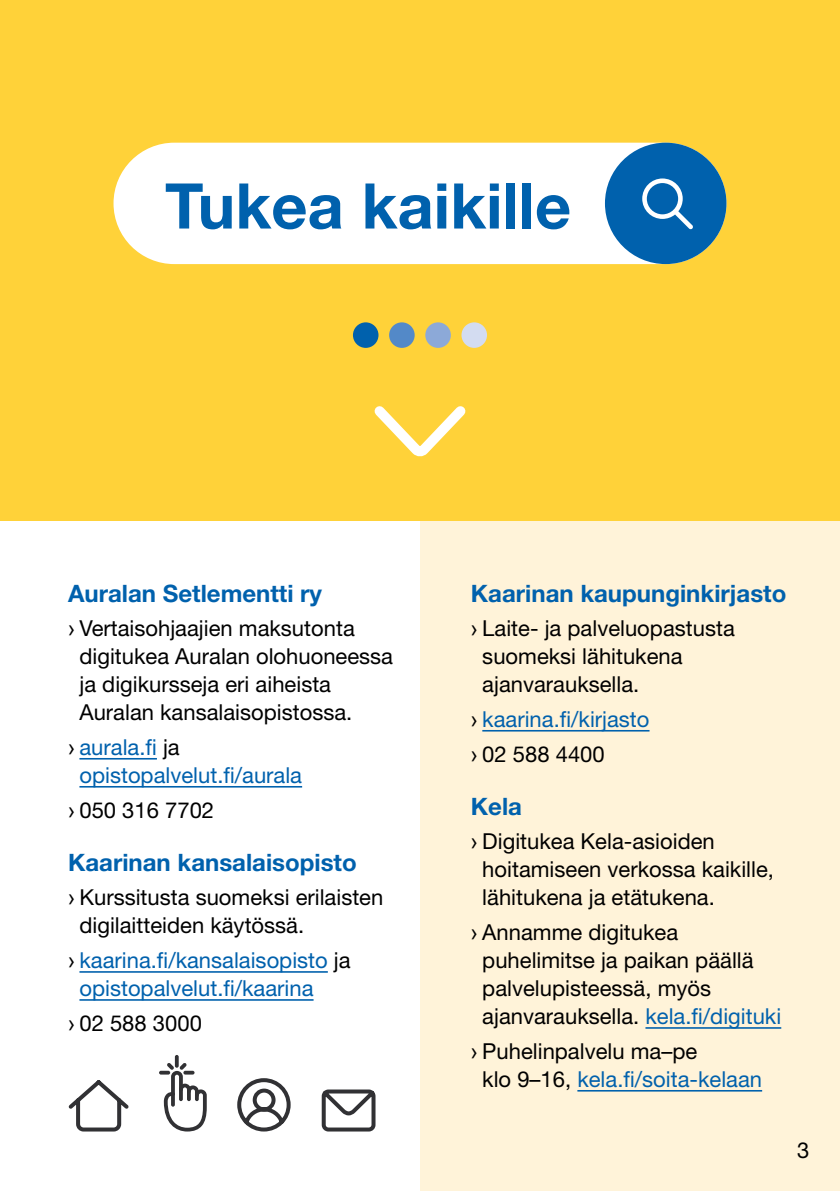
<style>
.page{position:relative;width:840px;height:1191px;background:#fff}
.page>*{position:absolute;margin:0;border:0;box-sizing:border-box;transform-origin:0 0}
.t1{font:700 63px "Helvetica Neue LT Std";color:#0061ad}
.H4_toimipisteet{font:700 24px "Helvetica Neue LT Std";color:#0061ad}
.Luettelo{font:22px/28px "Helvetica Neue LT Std";color:#000}
.Luettelo-2{font:22px/28px "Helvetica Neue LT Std";color:#0061ad}
.s1{font-family:"Arial"}
.s2{font-family:"Arial";color:#000}
.s3{color:#000}
.s4{color:#0061ad}
</style>
<div class="page">
<div style="left:420px;top:521px;width:419px;height:670px;background:#fff3d9"></div>
<div style="left:0;top:0;width:839px;height:521px;background:#ffd239"></div>
<svg style="left:374px;top:406px;width:92px;height:51px"></svg>
<div style="left:353px;top:322px;width:25px;height:26px;background:#0061ad;border-radius:50%"></div>
<div style="left:389px;top:322px;width:25px;height:26px;background:#5389c8;border-radius:50%"></div>
<div style="left:425px;top:322px;width:25px;height:26px;background:#8ca9d8;border-radius:50%"></div>
<div style="left:461px;top:322px;width:25px;height:26px;background:#d3dcf1;border-radius:50%"></div>
<hr style="left:79px;top:758px;width:78px;height:1px;background:#0061ad">
<hr style="left:79px;top:786px;width:223px;height:1px;background:#0061ad">
<hr style="left:79px;top:971px;width:248px;height:1px;background:#0061ad">
<hr style="left:79px;top:999px;width:234px;height:1px;background:#0061ad">
<hr style="left:482px;top:730px;width:167px;height:1px;background:#0061ad">
<hr style="left:645px;top:1027px;width:135px;height:1px;background:#0061ad">
<hr style="left:577px;top:1090px;width:184px;height:1px;background:#0061ad">
<div style="left:113px;top:143px;width:613px;height:121px;background:#fff;border-radius:61px"></div>
<div style="left:604px;top:143px;width:122px;height:121px;background:#0061ad;border-radius:61px"></div>
<svg style="left:642px;top:178px;width:50px;height:51px"></svg>
<svg style="left:68px;top:1080px;width:61px;height:52px"></svg>
<svg style="left:164px;top:1062px;width:43px;height:69px"></svg>
<svg style="left:175px;top:1055px;width:4px;height:12px"></svg>
<svg style="left:183px;top:1070px;width:11px;height:4px"></svg>
<svg style="left:159px;top:1070px;width:11px;height:4px"></svg>
<svg style="left:237px;top:1078px;width:54px;height:54px"></svg>
<svg style="left:321px;top:1089px;width:55px;height:43px"></svg>
<h3 class="t1" style="left:165px;top:167px;width:407px">Tukea kaikille</h3>
<h4 class="H4_toimipisteet" style="left:68px;top:579px;width:255px">Auralan Setlementti ry</h4>
<p class="Luettelo" style="left:79px;top:613px;width:315px;text-indent:-11px"><span class="s1">›</span> Vertaisohjaajien maksutonta digitukea Auralan olohuoneessa ja digikursseja eri aiheista<br>Auralan kansalaisopistossa.</p>
<p class="Luettelo-2" style="left:79px;top:732px;width:224px;text-indent:-11px"><span class="s2">›</span> aurala.fi <span class="s3">ja </span>opistopalvelut.fi/aurala</p>
<p class="Luettelo" style="left:68px;top:795px;width:147px"><span class="s1">›</span> 050 316 7702</p>
<h4 class="H4_toimipisteet" style="left:68px;top:848px;width:290px">Kaarinan kansalaisopisto</h4>
<p class="Luettelo" style="left:79px;top:882px;width:305px;text-indent:-11px"><span class="s1">›</span> Kurssitusta suomeksi erilaisten digilaitteiden käytössä.</p>
<p class="Luettelo-2" style="left:79px;top:945px;width:272px;text-indent:-11px"><span class="s2">›</span> kaarina.fi/kansalaisopisto <span class="s3">ja </span>opistopalvelut.fi/kaarina</p>
<p class="Luettelo" style="left:68px;top:1008px;width:135px"><span class="s1">›</span> 02 588 3000</p>
<h4 class="H4_toimipisteet" style="left:470px;top:579px;width:317px">Kaarinan kaupunginkirjasto</h4>
<p class="Luettelo" style="left:482px;top:613px;width:254px;text-indent:-11px"><span class="s1">›</span> Laite- ja palveluopastusta suomeksi lähitukena ajanvarauksella.</p>
<p class="Luettelo-2" style="left:470px;top:704px;width:180px"><span class="s2">›</span> kaarina.fi/kirjasto</p>
<p class="Luettelo" style="left:470px;top:739px;width:135px"><span class="s1">›</span> 02 588 4400</p>
<h4 class="H4_toimipisteet" style="left:470px;top:792px;width:53px">Kela</h4>
<p class="Luettelo" style="left:482px;top:826px;width:293px;text-indent:-11px"><span class="s1">›</span> Digitukea Kela-asioiden hoitamiseen verkossa kaikille, lähitukena ja etätukena.</p>
<p class="Luettelo" style="left:482px;top:917px;width:300px;text-indent:-11px"><span class="s1">›</span> Annamme digitukea puhelimitse ja paikan päällä palvelupisteessä, myös ajanvarauksella. <span class="s4">kela.fi/digituki</span></p>
<p class="Luettelo" style="left:482px;top:1036px;width:281px;text-indent:-11px"><span class="s1">›</span> Puhelinpalvelu ma–pe<br>klo 9–16, <span class="s4">kela.fi/soita-kelaan</span></p>
<p class="Luettelo" style="left:796px;top:1135px;width:14px">3</p>
</div>
